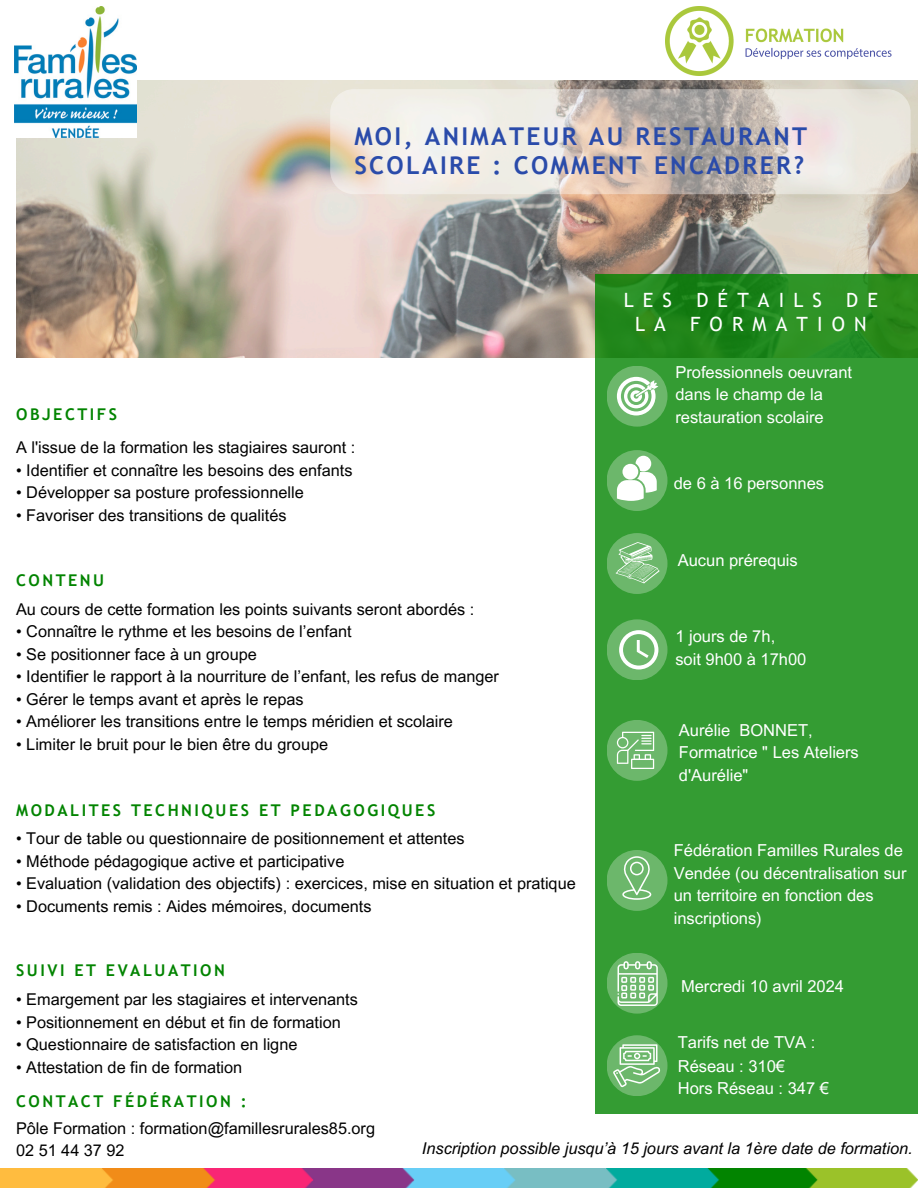
<style>
.page{position:relative;width:918px;height:1188px;background:#fff}
.page>*{position:absolute;margin:0;border:0;box-sizing:border-box;transform-origin:0 0}
.t1{font:700 24.6px/29.2px "Trebuchet MS";letter-spacing:.095em;color:#2a4baa}
.t2{font:19.65px/23.7px "Trebuchet MS";letter-spacing:.465em;color:#fff;text-align:center}
.t3{font:16.5px/22.5px "Arial MT Pro";color:#fff}
.t4{font:16.2px/22.5px "Arial MT Pro";color:#000}
.t5{font:700 16.2px "Trebuchet MS";letter-spacing:.155em;color:#028400}
.t6{font:italic 16.2px "Arial MT Pro";color:#000}
</style>
<div class="page">
<img style="left:16px;top:81px;width:902px;height:277px">
<svg style="left:595px;top:274px;width:323px;height:840px;background:#329930"></svg>
<div style="left:607px;top:450px;width:61px;height:61px;background:#6cb76b;border-radius:50%"></div>
<div style="left:607px;top:720px;width:61px;height:61px;background:linear-gradient(to right,#6db76c,#69b668);border-radius:50%"></div>
<div style="left:607px;top:533px;width:61px;height:61px;background:#6cb76b;border-radius:50%"></div>
<div style="left:607px;top:619px;width:61px;height:61px;background:#6cb76b;border-radius:50%"></div>
<div style="left:607px;top:366px;width:61px;height:61px;background:#6cb76b;border-radius:50%"></div>
<div style="left:607px;top:850px;width:61px;height:61px;background:#6cb76b;border-radius:50%"></div>
<svg style="left:607px;top:953px;width:61px;height:61px"></svg>
<svg style="left:607px;top:1035px;width:61px;height:61px"></svg>
<img style="left:666px;top:7px;width:226px;height:68px">
<img style="left:0;top:1169px;width:918px;height:19px">
<img style="left:15px;top:7px;width:121px;height:130px">
<svg style="left:330px;top:89px;width:581px;height:105px;background:#ddd5cd"></svg>
<svg style="left:617px;top:456px;width:39px;height:45px"></svg>
<svg style="left:617px;top:377px;width:41px;height:38px"></svg>
<svg style="left:616px;top:542px;width:44px;height:41px"></svg>
<svg style="left:619px;top:630px;width:39px;height:39px"></svg>
<svg style="left:617px;top:732px;width:37px;height:37px"></svg>
<svg style="left:622px;top:856px;width:29px;height:44px"></svg>
<svg style="left:613px;top:1044px;width:47px;height:43px;background:#95cb95"></svg>
<svg style="left:618px;top:961px;width:40px;height:45px"></svg>
<p class="t1" style="left:354px;top:122px;width:454px">MOI, ANIMATEUR AU RESTAURANT<br>SCOLAIRE : COMMENT ENCADRER?</p>
<p class="t5" style="left:16px;top:405px;width:103px">OBJECTIFS</p>
<p class="t4" style="left:16px;top:438px;width:341px">A l'issue de la formation les stagiaires sauront :</p>
<p class="t4" style="left:16px;top:461px;width:338px">• Identifier et connaître les besoins des enfants</p>
<p class="t4" style="left:16px;top:483px;width:289px">• Développer sa posture professionnelle</p>
<p class="t4" style="left:16px;top:506px;width:272px">• Favoriser des transitions de qualités</p>
<p class="t5" style="left:16px;top:571px;width:90px">CONTENU</p>
<p class="t4" style="left:16px;top:600px;width:460px">Au cours de cette formation les points suivants seront abordés :</p>
<p class="t4" style="left:16px;top:622px;width:337px">• Connaître le rythme et les besoins de l’enfant</p>
<p class="t4" style="left:16px;top:645px;width:242px">• Se positionner face à un groupe</p>
<p class="t4" style="left:16px;top:667px;width:484px">• Identifier le rapport à la nourriture de l’enfant, les refus de manger</p>
<p class="t4" style="left:16px;top:690px;width:289px">• Gérer le temps avant et après le repas</p>
<p class="t4" style="left:16px;top:712px;width:438px">• Améliorer les transitions entre le temps méridien et scolaire</p>
<p class="t4" style="left:16px;top:735px;width:314px">• Limiter le bruit pour le bien être du groupe</p>
<p class="t5" style="left:16px;top:800px;width:421px">MODALITES TECHNIQUES ET PEDAGOGIQUES</p>
<p class="t4" style="left:16px;top:829px;width:450px">• Tour de table ou questionnaire de positionnement et attentes</p>
<p class="t4" style="left:16px;top:852px;width:330px">• Méthode pédagogique active et participative</p>
<p class="t4" style="left:16px;top:874px;width:561px">• Evaluation (validation des objectifs) : exercices, mise en situation et pratique</p>
<p class="t4" style="left:16px;top:897px;width:357px">• Documents remis : Aides mémoires, documents</p>
<p class="t5" style="left:16px;top:961px;width:210px">SUIVI ET EVALUATION</p>
<p class="t4" style="left:16px;top:990px;width:343px">• Emargement par les stagiaires et intervenants</p>
<p class="t4" style="left:16px;top:1013px;width:326px">• Positionnement en début et fin de formation</p>
<p class="t4" style="left:16px;top:1035px;width:283px">• Questionnaire de satisfaction en ligne</p>
<p class="t4" style="left:16px;top:1058px;width:228px">• Attestation de fin de formation</p>
<p class="t5" style="left:16px;top:1091px;width:232px">CONTACT FÉDÉRATION :</p>
<p class="t2" style="left:624px;top:289px;width:256px">LES DÉTAILS DE<br>LA FORMATION</p>
<p class="t3" style="left:675px;top:363px;width:178px">Professionnels oeuvrant</p>
<p class="t3" style="left:675px;top:385px;width:149px">dans le champ de la</p>
<p class="t3" style="left:675px;top:408px;width:150px">restauration scolaire</p>
<p class="t3" style="left:674px;top:474px;width:152px">de 6 à 16 personnes</p>
<p class="t3" style="left:678px;top:551px;width:122px">Aucun prérequis</p>
<p class="t3" style="left:675px;top:627px;width:101px">1 jours de 7h,</p>
<p class="t3" style="left:675px;top:650px;width:133px">soit 9h00 à 17h00</p>
<p class="t3" style="left:679px;top:721px;width:135px">Aurélie BONNET,</p>
<p class="t3" style="left:679px;top:743px;width:181px">Formatrice " Les Ateliers d'Aurélie"</p>
<p class="t3" style="left:674px;top:841px;width:234px">Fédération Familles Rurales de<br>Vendée (ou décentralisation sur un territoire en fonction des inscriptions)</p>
<p class="t3" style="left:681px;top:977px;width:165px">Mercredi 10 avril 2024</p>
<p class="t3" style="left:678px;top:1033px;width:139px">Tarifs net de TVA :</p>
<p class="t3" style="left:678px;top:1057px;width:109px">Réseau : 310€</p>
<p class="t3" style="left:678px;top:1079px;width:153px">Hors Réseau : 347 €</p>
<p class="t4" style="left:16px;top:1119px;width:360px">Pôle Formation : formation@famillesrurales85.org<br>02 51 44 37 92</p>
<p class="t6" style="left:422px;top:1142px;width:492px">Inscription possible jusqu’à 15 jours avant la 1ère date de formation.</p>
</div>
